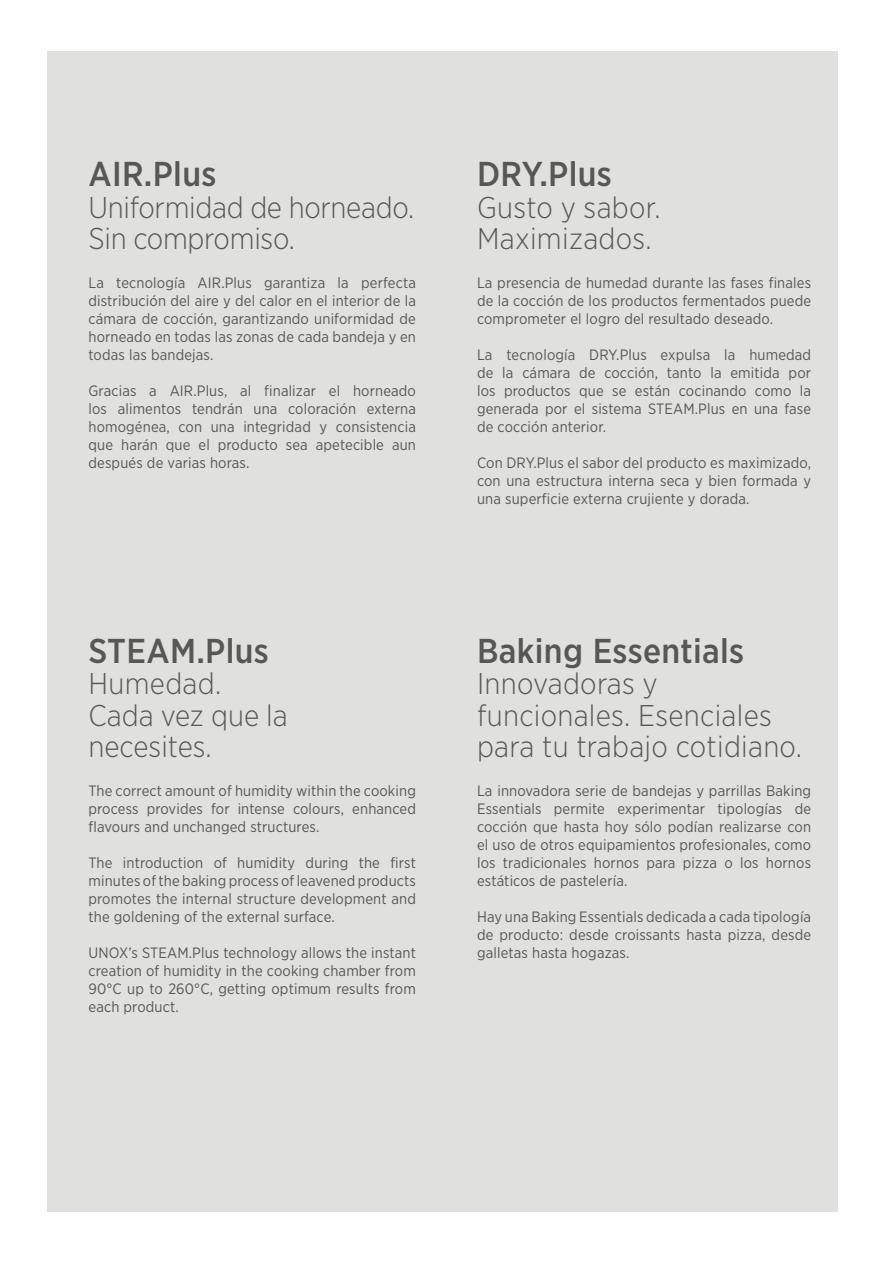
<style>
.page{position:relative;width:893px;height:1263px;background:#fff}
.page>*{position:absolute;margin:0;border:0;box-sizing:border-box;transform-origin:0 0}
.t1{font:500 34.5px "Gotham Narrow";letter-spacing:.01em;color:#575756}
.t2{font:300 30px/31.5px "Gotham Narrow";letter-spacing:.01em;color:#575756}
.t3{font:300 30px/31.5px "Gotham Narrow";letter-spacing:-.01em;color:#575756}
.t4{font:15px/18px "Gotham Narrow";letter-spacing:.01em;color:#575756;text-align:justify}
</style>
<div class="page">
<div style="left:47px;top:51px;width:791px;height:1161px;background:#e0e0df"></div>
<h1 class="t1" style="left:88px;top:152px;width:129px">AIR.Plus</h1>
<h2 class="t3" style="left:88px;top:190px;width:327px">Uniformidad de horneado.<br>Sin compromiso.</h2>
<p class="t4" style="left:88px;top:273px;width:329px">La tecnología AIR.Plus garantiza la perfecta distribución del aire y del calor en el interior de la cámara de cocción, garantizando uniformidad de horneado en todas las zonas de cada bandeja y en todas las bandejas.</p>
<p class="t4" style="left:88px;top:381px;width:329px">Gracias a AIR.Plus, al finalizar el horneado los alimentos tendrán una coloración externa homogénea, con una integridad y consistencia que harán que el producto sea apetecible aun después de varias horas.</p>
<h1 class="t1" style="left:88px;top:629px;width:182px">STEAM.Plus</h1>
<h2 class="t2" style="left:88px;top:667px;width:201px">Humedad.<br>Cada vez que la necesites.</h2>
<p class="t4" style="left:88px;top:781px;width:329px">The correct amount of humidity within the cooking process provides for intense colours, enhanced flavours and unchanged structures.</p>
<p class="t4" style="left:88px;top:853px;width:329px">The introduction of humidity during the first minutes of the baking process of leavened products promotes the internal structure development and the goldening of the external surface.</p>
<p class="t4" style="left:88px;top:943px;width:329px">UNOX’s STEAM.Plus technology allows the instant creation of humidity in the cooking chamber from 90°C up to 260°C, getting optimum results from each product.</p>
<h1 class="t1" style="left:477px;top:152px;width:136px">DRY.Plus</h1>
<h2 class="t2" style="left:477px;top:190px;width:185px">Gusto y sabor.<br>Maximizados.</h2>
<p class="t4" style="left:477px;top:273px;width:336px">La presencia de humedad durante las fases finales de la cocción de los productos fermentados puede comprometer el logro del resultado deseado.</p>
<p class="t4" style="left:477px;top:345px;width:336px">La tecnología DRY.Plus expulsa la humedad de la cámara de cocción, tanto la emitida por los productos que se están cocinando como la generada por el sistema STEAM.Plus en una fase de cocción anterior.</p>
<p class="t4" style="left:477px;top:453px;width:336px">Con DRY.Plus el sabor del producto es maximizado, con una estructura interna seca y bien formada y una superficie externa crujiente y dorada.</p>
<h1 class="t1" style="left:477px;top:629px;width:269px">Baking Essentials</h1>
<h2 class="t2" style="left:477px;top:667px;width:326px">Innovadoras y funcionales. Esenciales para tu trabajo cotidiano.</h2>
<p class="t4" style="left:477px;top:781px;width:336px">La innovadora serie de bandejas y parrillas Baking Essentials permite experimentar tipologías de cocción que hasta hoy sólo podían realizarse con el uso de otros equipamientos profesionales, como los tradicionales hornos para pizza o los hornos estáticos de pastelería.</p>
<p class="t4" style="left:477px;top:907px;width:336px">Hay una Baking Essentials dedicada a cada tipología de producto: desde croissants hasta pizza, desde galletas hasta hogazas.</p>
</div>
